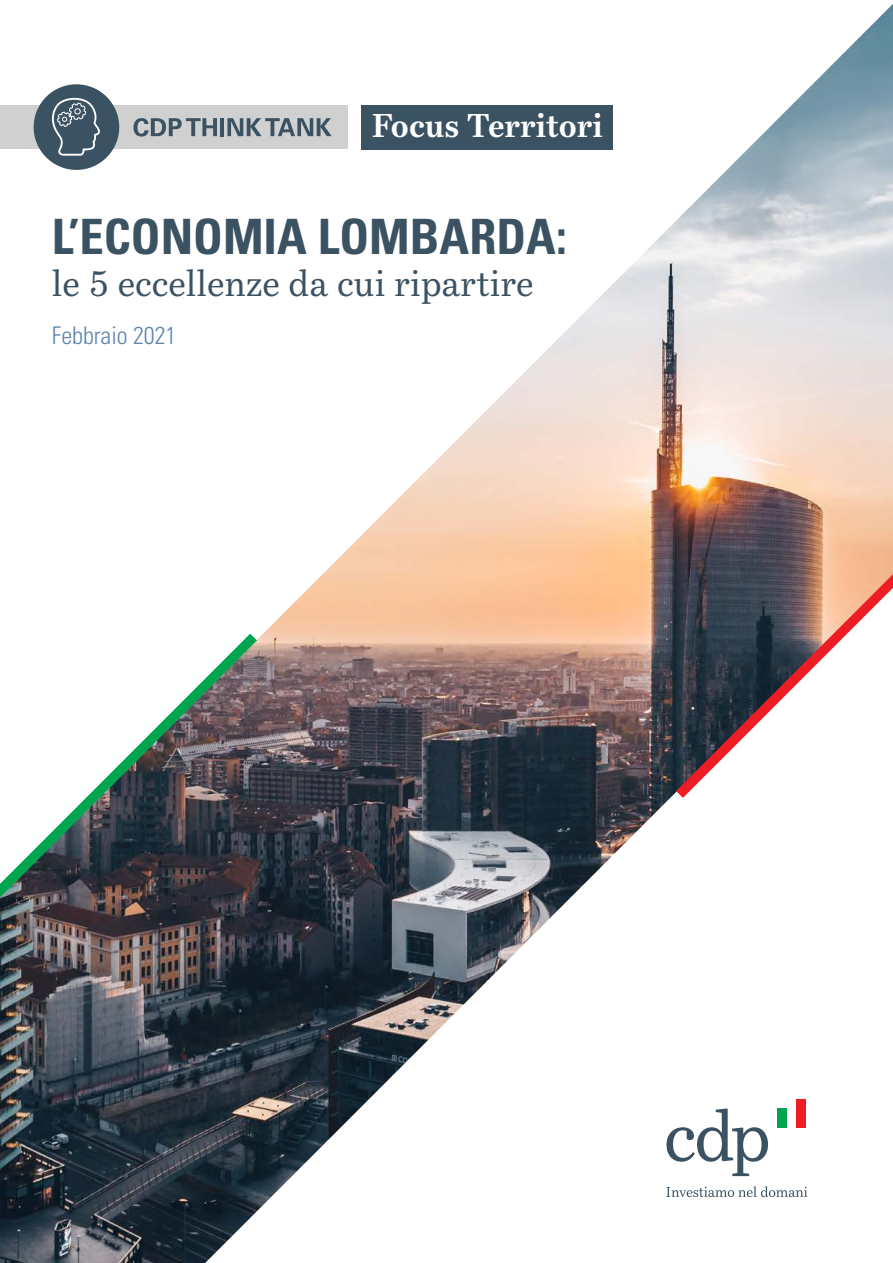
<style>
.page{position:relative;width:893px;height:1263px;background:#fff}
.page>*{position:absolute;margin:0;border:0;box-sizing:border-box;transform-origin:0 0}
.t1{font:700 condensed 48.75px "Univers LT Std";color:#3b5262}
.t2{font:36px "Bressay";color:#3b5262}
.t3{font:700 32.55px "Bressay";color:#fff}
.t4{font:300 condensed 24.3px "Univers LT Std";color:#5e85b0}
</style>
<div class="page">
<img style="left:0;top:4px;width:893px;height:1259px">
<svg style="left:676px;top:574px;width:217px;height:224px"></svg>
<svg style="left:0;top:634px;width:257px;height:263px"></svg>
<div style="left:778px;top:1108px;width:9px;height:19px;background:#00a54f"></div>
<div style="left:797px;top:1099px;width:9px;height:28px;background:#ee1d23"></div>
<svg style="left:666px;top:1108px;width:102px;height:68px"></svg>
<svg style="left:666px;top:1186px;width:141px;height:11px"></svg>
<div style="left:0;top:105px;width:347px;height:44px;background:#d0d0d0"></div>
<div style="left:34px;top:84px;width:85px;height:86px;background:#3b5262;border-radius:50%"></div>
<svg style="left:133px;top:118px;width:84px;height:19px"></svg>
<hr style="left:220px;top:118px;width:4px;height:18px;background:#3b5262">
<svg style="left:227px;top:118px;width:105px;height:18px"></svg>
<svg style="left:51px;top:33px;width:49px;height:123px"></svg>
<p class="t3" style="left:371px;top:106px;width:233px">Focus Territori</p>
<p class="t1" style="left:52px;top:206px;width:516px">L’ECONOMIA LOMBARDA:</p>
<p class="t2" style="left:52px;top:261px;width:483px">le 5 eccellenze da cui ripartire</p>
<p class="t4" style="left:52px;top:321px;width:126px">Febbraio 2021</p>
</div>
